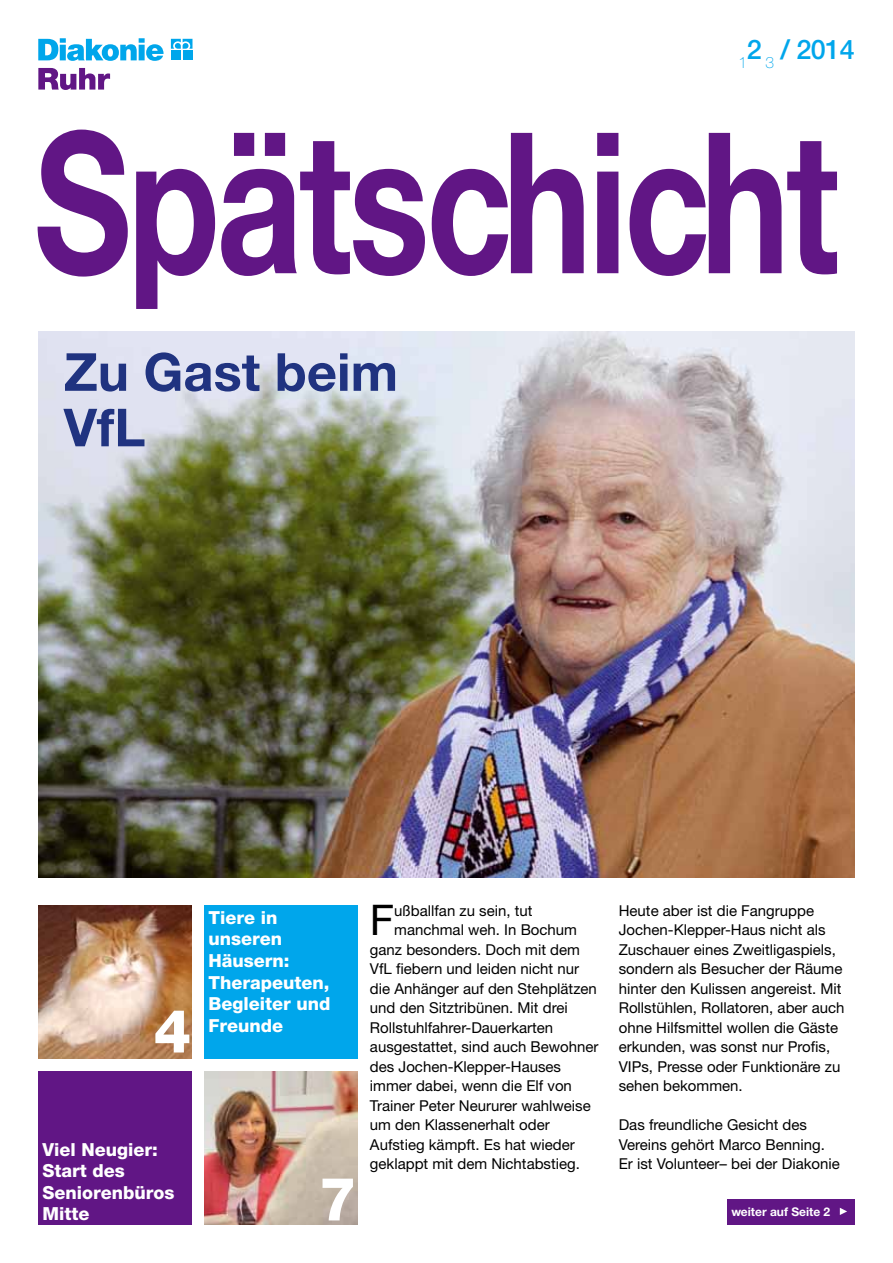
<style>
.page{position:relative;width:893px;height:1263px;background:#fff}
.page>*{position:absolute;margin:0;border:0;box-sizing:border-box;transform-origin:0 0}
.t1{font:700 196.5px "Helvetica Neue CE";letter-spacing:-.02em;color:#611685;scale:.76 1}
.t2{font:800 60px "Helvetica Neue";color:#fff}
.t3{font:700 52.5px/55.5px "Helvetica Neue CE";color:#203380}
.t4{font:42.3px "Helvetica Neue";color:#000}
.t5{font:500 27px "Helvetica Neue";color:#00a6eb}
.t6{font:800 18px/21.6px "Helvetica Neue";color:#fff}
.t7{font:15px/19.5px "Helvetica Neue";color:#000}
.t8{font:700 12px "Helvetica Neue CE";color:#fff}
</style>
<div class="page">
<img style="left:204px;top:1071px;width:153px;height:154px">
<img style="left:38px;top:332px;width:817px;height:546px">
<div style="left:204px;top:906px;width:153px;height:153px;background:#00a6eb"></div>
<img style="left:38px;top:906px;width:153px;height:153px">
<div style="left:727px;top:1199px;width:128px;height:26px;background:#611685"></div>
<svg style="left:840px;top:1208px;width:7px;height:7px"></svg>
<div style="left:38px;top:1071px;width:153px;height:154px;background:#611685"></div>
<svg style="left:171px;top:39px;width:21px;height:10px"></svg>
<div style="left:171px;top:50px;width:10px;height:10px;background:#00a6eb"></div>
<div style="left:183px;top:50px;width:9px;height:10px;background:#00a6eb"></div>
<svg style="left:38px;top:38px;width:126px;height:23px"></svg>
<svg style="left:38px;top:68px;width:72px;height:22px"></svg>
<h3 class="t5" style="left:738px;top:34px;width:118px"><sub>1</sub>2 <sub>3</sub> / 2014</h3>
<h1 class="t1" style="left:34px;top:82px;width:1061px">Spätschicht</h1>
<h3 class="t3" style="left:64px;top:345px;width:336px">Zu Gast beim<br>VfL</h3>
<h2 class="t2" style="left:154px;top:995px;width:39px">4</h2>
<p class="t6" style="left:43px;top:1138px;width:134px">Viel Neugier:<br>Start des<br>Seniorenbüros<br>Mitte</p>
<p class="t6" style="left:208px;top:906px;width:124px">Tiere in unseren<br>Häusern:<br>Therapeuten,<br>Begleiter und<br>Freunde</p>
<h2 class="t2" style="left:319px;top:1163px;width:39px">7</h2>
<h3 class="t4" style="left:370px;top:895px;width:26px">F</h3>
<p class="t7" style="left:394px;top:900px;width:140px">ußballfan zu sein, tut</p>
<p class="t7" style="left:394px;top:920px;width:184px">manchmal weh. In Bochum</p>
<p class="t7" style="left:370px;top:939px;width:212px">ganz besonders. Doch mit dem</p>
<p class="t7" style="left:370px;top:959px;width:211px">VfL fiebern und leiden nicht nur</p>
<p class="t7" style="left:370px;top:978px;width:228px">die Anhänger auf den Stehplätzen</p>
<p class="t7" style="left:370px;top:998px;width:199px">und den Sitztribünen. Mit drei</p>
<p class="t7" style="left:370px;top:1017px;width:185px">Rollstuhlfahrer-Dauerkarten</p>
<p class="t7" style="left:370px;top:1037px;width:230px">ausgestattet, sind auch Bewohner</p>
<p class="t7" style="left:370px;top:1056px;width:193px">des Jochen-Klepper-Hauses</p>
<p class="t7" style="left:370px;top:1076px;width:203px">immer dabei, wenn die Elf von</p>
<p class="t7" style="left:370px;top:1095px;width:222px">Trainer Peter Neururer wahlweise</p>
<p class="t7" style="left:370px;top:1115px;width:181px">um den Klassenerhalt oder</p>
<p class="t7" style="left:370px;top:1134px;width:206px">Aufstieg kämpft. Es hat wieder</p>
<p class="t7" style="left:370px;top:1154px;width:212px">geklappt mit dem Nichtabstieg.</p>
<p class="t7" style="left:619px;top:900px;width:227px">Heute aber ist die Fangruppe<br>Jochen-Klepper-Haus nicht als<br>Zuschauer eines Zweitligaspiels, sondern als Besucher der Räume hinter den Kulissen angereist. Mit<br>Rollstühlen, Rollatoren, aber auch ohne Hilfsmittel wollen die Gäste erkunden, was sonst nur Profis,<br>VIPs, Presse oder Funktionäre zu sehen bekommen.</p>
<p class="t7" style="left:619px;top:1115px;width:223px">Das freundliche Gesicht des<br>Vereins gehört Marco Benning.<br>Er ist Volunteer– bei der Diakonie</p>
<p class="t8" style="left:731px;top:1204px;width:100px">weiter auf Seite 2</p>
</div>
